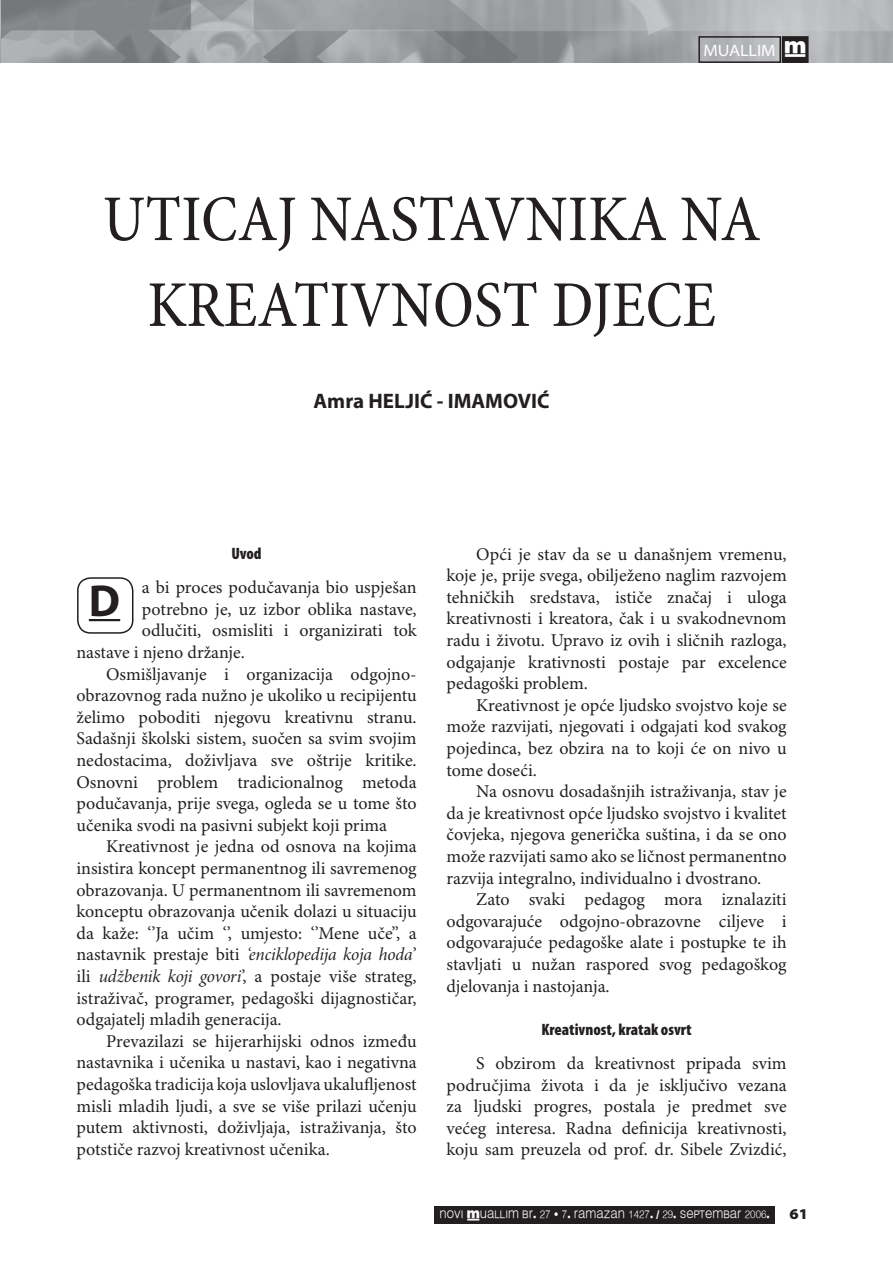
<style>
.page{position:relative;width:893px;height:1263px;background:#fff}
.page>*{position:absolute;margin:0;border:0;box-sizing:border-box;transform-origin:0 0}
.t1{font:condensed 66px/85.8px "Minion Pro";color:#231f20;text-align:center}
.t2{font:700 45px "Myriad Pro";color:#231f20}
.t3{font:700 21px "Myriad Pro";color:#231f20}
.t4{font:18px/21.6px "Minion Pro";color:#231f20;text-align:justify}
.t5{font:900 condensed 16.5px "Myriad Pro";color:#231f20}
.t6{font:semi-expanded 16.5px "Myriad Pro";color:#fff}
.t7{font:900 semi-expanded 15px "Myriad Pro";color:#231f20}
.t8{font:10.8px "Muallim";color:#f9f9f9;scale:.91 1}
.s1{font-family:"Muallim";font-stretch:normal}
.s2{font-family:"Minion Pro It Subh"}
</style>
<div class="page">
<img style="left:0;top:0;width:893px;height:62px">
<div style="left:698px;top:36px;width:83px;height:27px;border:2px solid #231f20"></div>
<div style="left:783px;top:37px;width:25px;height:25px;background:#231f20"></div>
<div style="left:782px;top:36px;width:27px;height:27px;border:2px solid #231f20"></div>
<div style="left:435px;top:1205px;width:340px;height:18px;background:#231f20"></div>
<hr style="left:89px;top:619px;width:31px;height:2px;background:#231f20">
<div style="left:77px;top:577px;width:56px;height:57px;border:2px solid #231f20;border-radius:13px"></div>
<p class="t6" style="left:704px;top:41px;width:104px">MUALLIM <span class="s1">†</span></p>
<h1 class="t1" style="left:103px;top:179px;width:659px">UTICAJ NASTAVNIKA NA<br>KREATIVNOST DJECE</h1>
<p class="t3" style="left:314px;top:387px;width:238px">Amra HELJIĆ - IMAMOVIĆ</p>
<p class="t5" style="left:232px;top:543px;width:32px">Uvod</p>
<p class="t4" style="left:142px;top:577px;width:276px">a bi proces podučavanja bio uspješan</p>
<p class="t4" style="left:142px;top:599px;width:276px">potrebno je, uz izbor oblika nastave,</p>
<p class="t4" style="left:142px;top:620px;width:276px">odlučiti, osmisliti i organizirati tok</p>
<p class="t4" style="left:76px;top:642px;width:170px">nastave i njeno držanje.</p>
<p class="t4" style="left:106px;top:664px;width:312px">Osmišljavanje i organizacija odgojno-</p>
<p class="t4" style="left:76px;top:685px;width:342px">obrazovnog rada nužno je ukoliko u recipijentu</p>
<p class="t4" style="left:76px;top:707px;width:342px">želimo poboditi njegovu kreativnu stranu.</p>
<p class="t4" style="left:76px;top:728px;width:342px">Sadašnji školski sistem, suočen sa svim svojim</p>
<p class="t4" style="left:76px;top:750px;width:342px">nedostacima, doživljava sve oštrije kritike.</p>
<p class="t4" style="left:76px;top:772px;width:342px">Osnovni problem tradicionalnog metoda</p>
<p class="t4" style="left:76px;top:793px;width:342px">podučavanja, prije svega, ogleda se u tome što</p>
<p class="t4" style="left:76px;top:815px;width:312px">učenika svodi na pasivni subjekt koji prima</p>
<p class="t4" style="left:106px;top:836px;width:312px">Kreativnost je jedna od osnova na kojima</p>
<p class="t4" style="left:76px;top:858px;width:342px">insistira koncept permanentnog ili savremenog</p>
<p class="t4" style="left:76px;top:880px;width:342px">obrazovanja. U permanentnom ili savremenom</p>
<p class="t4" style="left:76px;top:901px;width:342px">konceptu obrazovanja učenik dolazi u situaciju</p>
<p class="t4" style="left:76px;top:923px;width:342px">da kaže: ‘’Ja učim ‘’, umjesto: ‘’Mene uče’’, a</p>
<p class="t4" style="left:76px;top:944px;width:342px">nastavnik prestaje biti <span class="s2">‘enciklopedija koja hoda</span>’</p>
<p class="t4" style="left:76px;top:966px;width:342px">ili <span class="s2">udžbenik koji govori</span>’, a postaje više strateg,</p>
<p class="t4" style="left:76px;top:988px;width:342px">istraživač, programer, pedagoški dijagnostičar,</p>
<p class="t4" style="left:76px;top:1009px;width:207px">odgajatelj mladih generacija.</p>
<p class="t4" style="left:106px;top:1031px;width:312px">Prevazilazi se hijerarhijski odnos između</p>
<p class="t4" style="left:76px;top:1052px;width:342px">nastavnika i učenika u nastavi, kao i negativna</p>
<p class="t4" style="left:76px;top:1074px;width:342px">pedagoška tradicija koja uslovljava ukalufljenost</p>
<p class="t4" style="left:76px;top:1096px;width:342px">misli mladih ljudi, a sve se više prilazi učenju</p>
<p class="t4" style="left:76px;top:1117px;width:342px">putem aktivnosti, doživljaja, istraživanja, što</p>
<p class="t4" style="left:76px;top:1139px;width:255px">potstiče razvoj kreativnost učenika.</p>
<h2 class="t2" style="left:89px;top:571px;width:33px">D</h2>
<p class="t4" style="left:446px;top:544px;width:342px;text-indent:30px">Opći je stav da se u današnjem vremenu, koje je, prije svega, obilježeno naglim razvojem tehničkih sredstava, ističe značaj i uloga kreativnosti i kreatora, čak i u svakodnevnom radu i životu. Upravo iz ovih i sličnih razloga, odgajanje krativnosti postaje par excelence pedagoški problem.</p>
<p class="t4" style="left:446px;top:695px;width:342px;text-indent:30px">Kreativnost je opće ljudsko svojstvo koje se može razvijati, njegovati i odgajati kod svakog pojedinca, bez obzira na to koji će on nivo u tome doseći.</p>
<p class="t4" style="left:446px;top:781px;width:342px;text-indent:30px">Na osnovu dosadašnjih istraživanja, stav je da je kreativnost opće ljudsko svojstvo i kvalitet čovjeka, njegova generička suština, i da se ono može razvijati samo ako se ličnost permanentno razvija integralno, individualno i dvostrano.</p>
<p class="t4" style="left:446px;top:889px;width:342px;text-indent:30px">Zato svaki pedagog mora iznalaziti odgovarajuće odgojno-obrazovne ciljeve i odgovarajuće pedagoške alate i postupke te ih stavljati u nužan raspored svog pedagoškog djelovanja i nastojanja.</p>
<p class="t5" style="left:541px;top:1018px;width:152px">Kreativnost, kratak osvrt</p>
<p class="t4" style="left:446px;top:1053px;width:342px;text-indent:30px">S obzirom da kreativnost pripada svim područjima života i da je isključivo vezana za ljudski progres, postala je predmet sve većeg interesa. Radna definicija kreativnosti, koju sam preuzela od prof. dr. Sibele Zvizdić,</p>
<p class="t8" style="left:440px;top:1206px;width:364px">NOVI †UALLIM BR. 27 • 7. RAMAZAN 1427. / 29. SEPTEMBAR 2006.</p>
<p class="t7" style="left:789px;top:1206px;width:20px">61</p>
</div>
